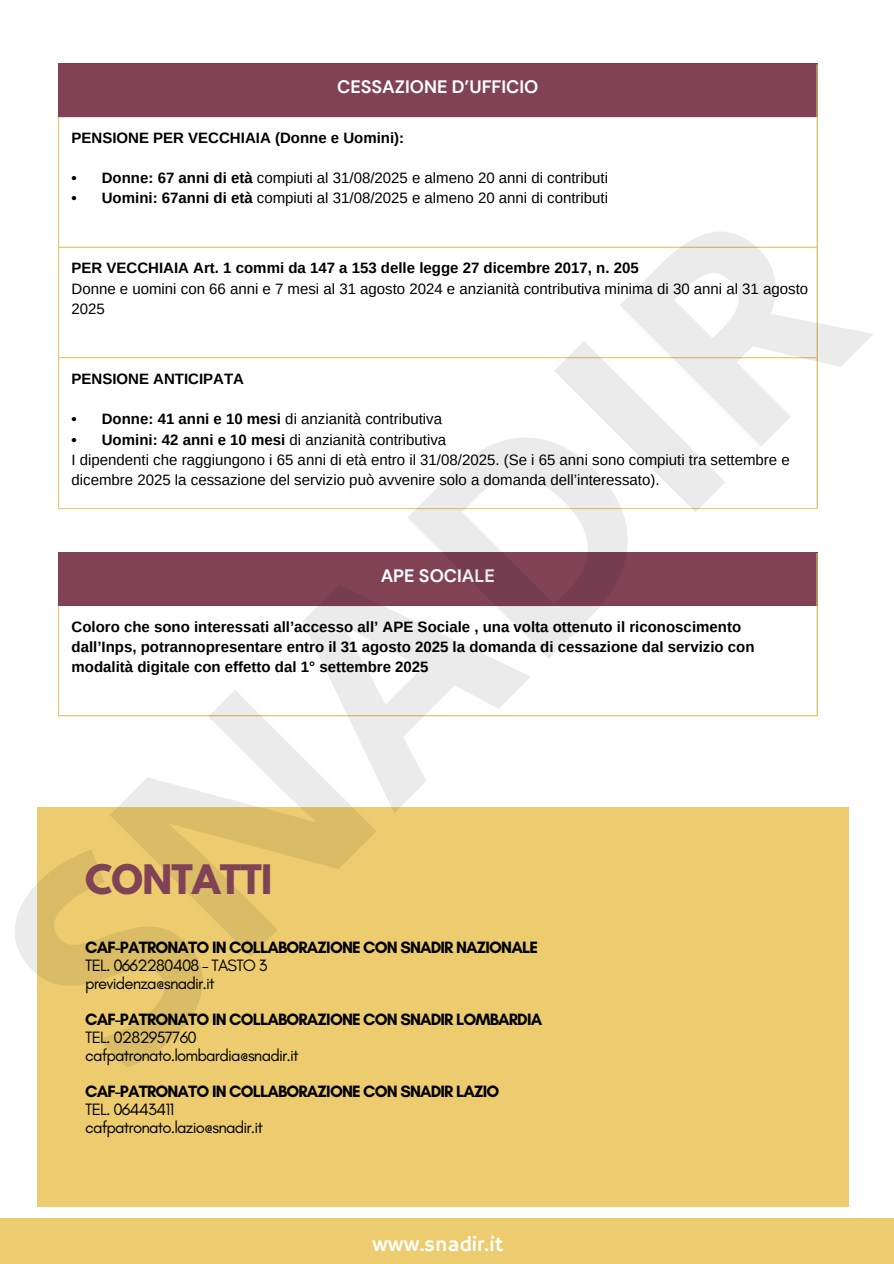
<style>
.page{position:relative;width:894px;height:1264px;background:#fff}
.page>*{position:absolute;margin:0;border:0;box-sizing:border-box;transform-origin:0 0}
.t1{font:700 279.9px "Open Sans";color:#000}
.t2{font:700 36px "League Spartan";letter-spacing:-.02em;color:#814256}
.t3{font:21px "Hammersmith One";color:#fff}
.t4{font:700 18px "DM Sans";color:#fff}
.t5{font:700 16.8px "Glacial Indifference";letter-spacing:-.05em;color:#000}
.t6{font:16.8px/18px "Glacial Indifference";letter-spacing:-.05em;color:#000}
.t7{font:15px/20.2px "Arimo";color:#000}
.t8{font:700 15px/20.2px "Arimo";color:#000}
.s1{font-weight:700}
</style>
<div class="page">
<div style="left:0;top:1217px;width:893px;height:46px;background:#eccc6e"></div>
<div style="left:58px;top:63px;width:759px;height:54px;background:#814256"></div>
<hr style="left:58px;top:117px;width:1px;height:391px;background:#eccc6e">
<hr style="left:816px;top:64px;width:1px;height:444px;background:#eccc6e">
<hr style="left:58px;top:247px;width:759px;height:1px;background:#eccc6e">
<hr style="left:58px;top:357px;width:759px;height:1px;background:#eccc6e">
<hr style="left:58px;top:508px;width:759px;height:1px;background:#eccc6e">
<div style="left:58px;top:552px;width:759px;height:53px;background:#814256"></div>
<hr style="left:58px;top:605px;width:758px;height:1px;background:#814256">
<hr style="left:58px;top:606px;width:1px;height:109px;background:#eccc6e">
<hr style="left:816px;top:553px;width:1px;height:162px;background:#eccc6e">
<hr style="left:58px;top:715px;width:759px;height:1px;background:#eccc6e">
<div style="left:38px;top:807px;width:811px;height:399px;background:#eccc6e"></div>
<p class="t4" style="left:337px;top:75px;width:203px">CESSAZIONE D’UFFICIO</p>
<p class="t8" style="left:71px;top:127px;width:334px">PENSIONE PER VECCHIAIA (Donne e Uomini):</p>
<p class="t7" style="left:71px;top:168px;width:538px"><span class="s1">• Donne: 67 anni di età</span> compiuti al 31/08/2025 e almeno 20 anni di contributi</p>
<p class="t8" style="left:71px;top:188px;width:7px">•</p>
<p class="t7" style="left:102px;top:188px;width:507px"><span class="s1">Uomini: 67anni di età</span> compiuti al 31/08/2025 e almeno 20 anni di contributi</p>
<h1 class="t1" style="left:-87px;top:871px;width:1061px;rotate:-45deg">SNADIR</h1>
<p class="t8" style="left:71px;top:258px;width:568px">PER VECCHIAIA Art. 1 commi da 147 a 153 delle legge 27 dicembre 2017, n. 205</p>
<p class="t7" style="left:71px;top:278px;width:738px">Donne e uomini con 66 anni e 7 mesi al 31 agosto 2024 e anzianità contributiva minima di 30 anni al 31 agosto<br>2025</p>
<p class="t8" style="left:71px;top:368px;width:174px">PENSIONE ANTICIPATA</p>
<p class="t7" style="left:71px;top:409px;width:372px"><span class="s1">• Donne: 41 anni e 10 mesi</span> di anzianità contributiva</p>
<p class="t8" style="left:71px;top:429px;width:7px">•</p>
<h1 class="t7" style="left:71px;top:429px;width:719px;text-indent:30px"><span class="s1">Uomini: 42 anni e 10 mesi</span> di anzianità contributiva<br>I dipendenti che raggiungono i 65 anni di età entro il 31/08/2025. (Se i 65 anni sono compiuti tra settembre e dicembre 2025 la cessazione del servizio può avvenire solo a domanda dell’interessato).</h1>
<p class="t4" style="left:380px;top:564px;width:116px">APE SOCIALE</p>
<p class="t8" style="left:71px;top:616px;width:684px">Coloro che sono interessati all’accesso all’ APE Sociale , una volta ottenuto il riconoscimento dall’Inps, potrannopresentare entro il 31 agosto 2025 la domanda di cessazione dal servizio con modalità digitale con effetto dal 1° settembre 2025</p>
<h2 class="t2" style="left:85px;top:861px;width:188px">CONTATTI</h2>
<p class="t5" style="left:85px;top:936px;width:454px">CAF-PATRONATO IN COLLABORAZIONE CON SNADIR NAZIONALE</p>
<p class="t6" style="left:85px;top:955px;width:184px">TEL. 0662280408 – TASTO 3 previdenza@snadir.it</p>
<p class="t5" style="left:85px;top:1008px;width:458px">CAF-PATRONATO IN COLLABORAZIONE CON SNADIR LOMBARDIA</p>
<p class="t6" style="left:85px;top:1027px;width:215px">TEL. 0282957760 cafpatronato.lombardia@snadir.it</p>
<p class="t5" style="left:85px;top:1080px;width:415px">CAF-PATRONATO IN COLLABORAZIONE CON SNADIR LAZIO</p>
<p class="t6" style="left:85px;top:1099px;width:179px">TEL. 06443411 cafpatronato.lazio@snadir.it</p>
<p class="t3" style="left:372px;top:1231px;width:133px">www.snadir.it</p>
</div>
